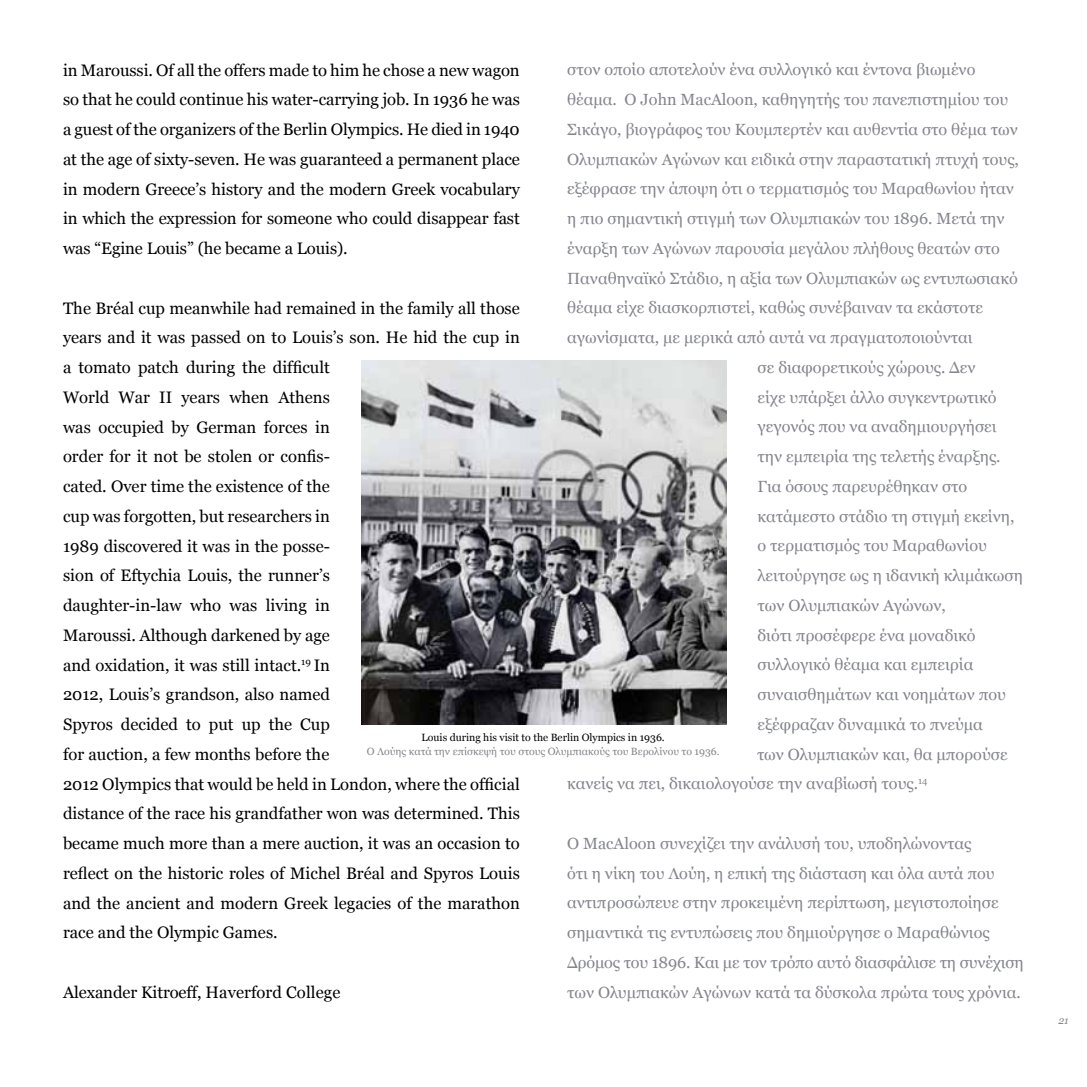
<style>
.page{position:relative;width:1087px;height:1087px;background:#fff}
.page>*{position:absolute;margin:0;border:0;box-sizing:border-box;transform-origin:0 0}
.t1{font:16.62px/29.8px "Georgia";color:#000;text-align:justify}
.t2{font:16.1px/29.8px "Georgia";color:#84868c}
.t3{font:10.5px "Georgia";color:#84868c}
.t4{font:10.5px "Georgia";color:#000}
.t5{font:italic 10.5px "Georgia";color:#84868c}
</style>
<div class="page">
<img style="left:361px;top:360px;width:365px;height:365px">
<p class="t2" style="left:567px;top:55px;width:410px">στον οποίο αποτελούν ένα συλλογικό και έντονα βιωμένο</p>
<p class="t2" style="left:567px;top:85px;width:442px">θέαμα. Ο John MacAloon, καθηγητής του πανεπιστημίου του</p>
<p class="t2" style="left:567px;top:115px;width:452px">Σικάγο, βιογράφος του Κουμπερτέν και αυθεντία στο θέμα των</p>
<p class="t2" style="left:567px;top:144px;width:453px">Ολυμπιακών Αγώνων και ειδικά στην παραστατική πτυχή τους,</p>
<p class="t2" style="left:567px;top:174px;width:448px">εξέφρασε την άποψη ότι ο τερματισμός του Μαραθωνίου ήταν</p>
<p class="t2" style="left:567px;top:204px;width:439px">η πιο σημαντική στιγμή των Ολυμπιακών του 1896. Μετά την</p>
<p class="t2" style="left:567px;top:234px;width:434px">έναρξη των Αγώνων παρουσία μεγάλου πλήθους θεατών στο</p>
<p class="t2" style="left:567px;top:263px;width:452px">Παναθηναϊκό Στάδιο, η αξία των Ολυμπιακών ως εντυπωσιακό</p>
<p class="t2" style="left:567px;top:293px;width:417px">θέαμα είχε διασκορπιστεί, καθώς συνέβαιναν τα εκάστοτε</p>
<p class="t2" style="left:567px;top:323px;width:407px">αγωνίσματα, με μερικά από αυτά να πραγματοποιούνται</p>
<p class="t2" style="left:757px;top:353px;width:220px">σε διαφορετικούς χώρους. Δεν</p>
<p class="t2" style="left:757px;top:382px;width:240px">είχε υπάρξει άλλο συγκεντρωτικό</p>
<p class="t2" style="left:757px;top:412px;width:240px">γεγονός που να αναδημιουργήσει</p>
<p class="t2" style="left:757px;top:442px;width:245px">την εμπειρία της τελετής έναρξης.</p>
<p class="t2" style="left:757px;top:472px;width:211px">Για όσους παρευρέθηκαν στο</p>
<p class="t2" style="left:757px;top:501px;width:258px">κατάμεστο στάδιο τη στιγμή εκείνη,</p>
<p class="t2" style="left:757px;top:531px;width:231px">ο τερματισμός του Μαραθωνίου</p>
<p class="t2" style="left:757px;top:561px;width:267px">λειτούργησε ως η ιδανική κλιμάκωση</p>
<p class="t2" style="left:757px;top:591px;width:190px">των Ολυμπιακών Αγώνων,</p>
<p class="t2" style="left:757px;top:620px;width:219px">διότι προσέφερε ένα μοναδικό</p>
<p class="t2" style="left:757px;top:650px;width:217px">συλλογικό θέαμα και εμπειρία</p>
<p class="t2" style="left:757px;top:680px;width:250px">συναισθημάτων και νοημάτων που</p>
<p class="t2" style="left:757px;top:710px;width:227px">εξέφραζαν δυναμικά το πνεύμα</p>
<p class="t2" style="left:757px;top:739px;width:252px">των Ολυμπιακών και, θα μπορούσε</p>
<p class="t2" style="left:567px;top:769px;width:362px">κανείς να πει, δικαιολογούσε την αναβίωσή τους.<sup>14</sup></p>
<p class="t1" style="left:63px;top:55px;width:459px">in Maroussi. Of all the offers made to him he chose a new wagon so that he could continue his water-carrying job. In 1936 he was a guest of the organizers of the Berlin Olympics. He died in 1940 at the age of sixty-seven. He was guaranteed a permanent place in modern Greece’s history and the modern Greek vocabulary in which the expression for someone who could disappear fast was “Egine Louis” (he became a Louis).</p>
<p class="t1" style="left:63px;top:293px;width:458px;text-align:left">The Bréal cup meanwhile had remained in the family all those years and it was passed on to Louis’s son. He hid the cup in a tomato patch during the difficult<br>World War II years when Athens<br>was occupied by German forces in<br>order for it not be stolen or confis-<br>cated. Over time the existence of the<br>cup was forgotten, but researchers in<br>1989 discovered it was in the posse-<br>sion of Eftychia Louis, the runner’s<br>daughter-in-law who was living in<br>Maroussi. Although darkened by age<br>and oxidation, it was still intact.<sup>19</sup> In<br>2012, Louis’s grandson, also named<br>Spyros decided to put up the Cup<br>for auction, a few months before the<br>2012 Olympics that would be held in London, where the official distance of the race his grandfather won was determined. This became much more than a mere auction, it was an occasion to reflect on the historic roles of Michel Bréal and Spyros Louis and the ancient and modern Greek legacies of the marathon race and the Olympic Games.</p>
<p class="t4" style="left:421px;top:730px;width:245px">Louis during his visit to the Berlin Olympics in 1936.</p>
<p class="t3" style="left:367px;top:744px;width:354px">Ο Λούης κατά την επίσκεψή του στους Ολυμπιακούς του Βερολίνου το 1936.</p>
<p class="t2" style="left:567px;top:829px;width:458px">Ο MacAloon συνεχίζει την ανάλυσή του, υποδηλώνοντας<br>ότι η νίκη του Λούη, η επική της διάσταση και όλα αυτά που αντιπροσώπευε στην προκειμένη περίπτωση, μεγιστοποίησε σημαντικά τις εντυπώσεις που δημιούργησε ο Μαραθώνιος Δρόμος του 1896. Και με τον τρόπο αυτό διασφάλισε τη συνέχιση των Ολυμπιακών Αγώνων κατά τα δύσκολα πρώτα τους χρόνια.</p>
<p class="t1" style="left:63px;top:978px;width:279px">Alexander Kitroeff, Haverford College</p>
<p class="t5" style="left:1058px;top:1013px;width:12px">21</p>
</div>
